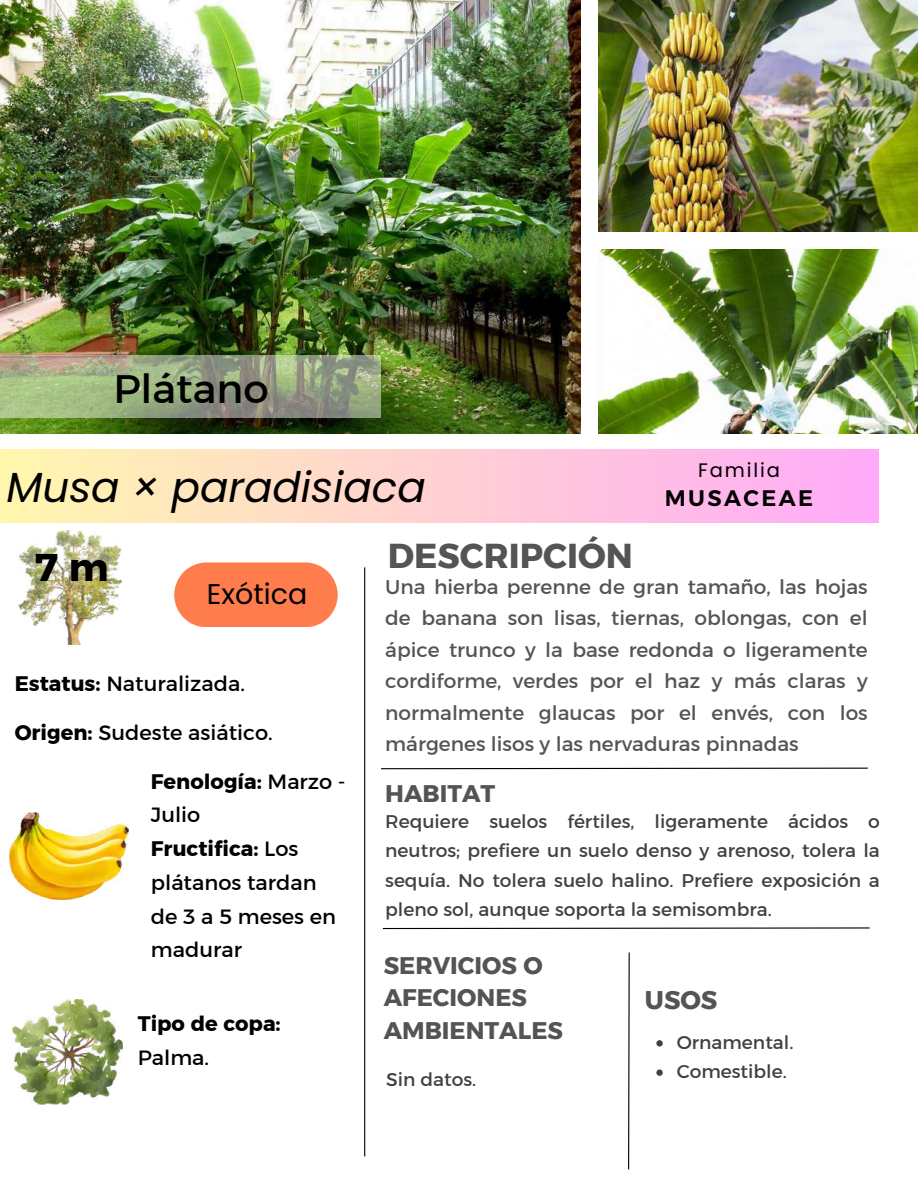
<style>
.page{position:relative;width:918px;height:1188px;background:#fff}
.page>*{position:absolute;margin:0;border:0;box-sizing:border-box;transform-origin:0 0}
.t1{font:italic 42px "Poppins";color:#000}
.t2{font:40.5px "Kief Montaser Regular";color:#000}
.t3{font:38.4px "Kief Montaser Bold";color:#000}
.t4{font:34.5px "Kief Montaser Bold";color:#545454}
.t5{font:28.5px "Poppins";color:#000}
.t6{font:25.5px "Kief Montaser Bold";color:#545454}
.t7{font:24px/32.7px "Kief Montaser Bold";color:#545454}
.t8{font:700 22.35px "Kief Montaser Semi";letter-spacing:.105em;color:#000}
.t9{font:21px/33.8px "Kief Montaser Regular";color:#000}
.t10{font:21px "Kief Montaser Bold";color:#000}
.t11{font:20.1px/31.5px "Kief Montaser Regular";color:#545454;text-align:justify}
.t12{font:19.5px "Poppins";letter-spacing:.095em;color:#000}
.t13{font:18.75px/29.2px "Kief Montaser Regular";color:#424141;text-align:justify}
.s1{font-family:"Kief Montaser Bold"}
.s2{font-family:"Kief Montaser Regular"}
</style>
<div class="page">
<img style="left:599px;top:0;width:319px;height:232px">
<img style="left:0;top:0;width:580px;height:433px">
<img style="left:599px;top:250px;width:319px;height:183px">
<svg style="left:381px;top:767px;width:487px;height:3px"></svg>
<svg style="left:382px;top:927px;width:488px;height:3px"></svg>
<img style="left:12px;top:999px;width:111px;height:106px">
<img style="left:17px;top:530px;width:104px;height:115px">
<hr style="left:364px;top:567px;width:1px;height:589px;background:#000">
<svg style="left:174px;top:562px;width:164px;height:65px;background:#ff895d"></svg>
<svg style="left:0;top:356px;width:381px;height:62px;background:#9aa784"></svg>
<div style="left:0;top:449px;width:878px;height:73px;background:linear-gradient(to right,#fff7ad,#ffaaf8)"></div>
<svg style="left:628px;top:952px;width:2px;height:218px"></svg>
<img style="left:10px;top:813px;width:118px;height:86px">
<svg style="left:656px;top:1040px;width:7px;height:7px"></svg>
<svg style="left:656px;top:1069px;width:7px;height:7px"></svg>
<h2 class="t2" style="left:113px;top:364px;width:157px">Plátano</h2>
<h1 class="t1" style="left:6px;top:458px;width:421px">Musa × paradisiaca</h1>
<p class="t12" style="left:698px;top:456px;width:83px">Familia</p>
<p class="t8" style="left:665px;top:484px;width:150px">MUSACEAE</p>
<h3 class="t3" style="left:36px;top:543px;width:74px">7 m</h3>
<h3 class="t5" style="left:207px;top:575px;width:102px">Exótica</h3>
<p class="t9" style="left:15px;top:666px;width:232px"><span class="s1">Estatus:</span> Naturalizada.</p>
<p class="t9" style="left:15px;top:715px;width:259px"><span class="s1">Origen:</span> Sudeste asiático.</p>
<p class="t10" style="left:151px;top:768px;width:196px">Fenología: <span class="s2">Marzo -</span></p>
<p class="t9" style="left:151px;top:798px;width:51px">Julio</p>
<p class="t10" style="left:151px;top:836px;width:149px">Fructifica: <span class="s2">Los</span></p>
<p class="t9" style="left:151px;top:865px;width:187px">plátanos tardan de 3 a 5 meses en madurar</p>
<p class="t10" style="left:138px;top:1011px;width:144px">Tipo de copa:</p>
<p class="t9" style="left:138px;top:1040px;width:73px">Palma.</p>
<h3 class="t4" style="left:388px;top:535px;width:246px">DESCRIPCIÓN</h3>
<p class="t11" style="left:385px;top:571px;width:484px">Una hierba perenne de gran tamaño, las hojas de banana son lisas, tiernas, oblongas, con el ápice trunco y la base redonda o ligeramente cordiforme, verdes por el haz y más claras y normalmente glaucas por el envés, con los márgenes lisos y las nervaduras pinnadas</p>
<p class="t7" style="left:385px;top:777px;width:112px">HABITAT</p>
<p class="t13" style="left:385px;top:807px;width:496px">Requiere suelos fértiles, ligeramente ácidos o neutros; prefiere un suelo denso y arenoso, tolera la sequía. No tolera suelo halino. Prefiere exposición a pleno sol, aunque soporta la semisombra.</p>
<p class="t7" style="left:384px;top:949px;width:181px">SERVICIOS O<br>AFECIONES<br>AMBIENTALES</p>
<p class="t13" style="left:386px;top:1064px;width:92px">Sin datos.</p>
<p class="t6" style="left:645px;top:984px;width:74px">USOS</p>
<p class="t13" style="left:677px;top:1028px;width:118px">Ornamental.<br>Comestible.</p>
</div>
